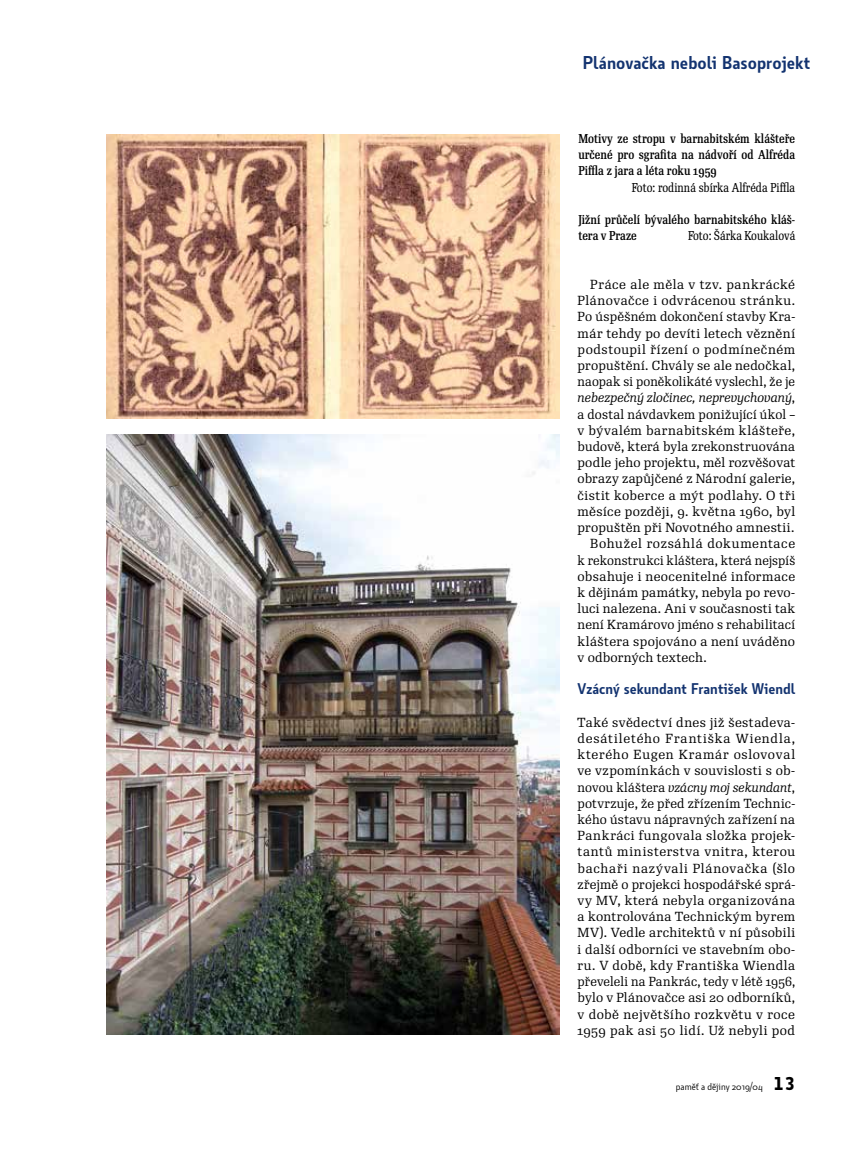
<style>
.page{position:relative;width:859px;height:1149px;background:#fff}
.page>*{position:absolute;margin:0;border:0;box-sizing:border-box;transform-origin:0 0}
.t1{font:600 18px "Botanika Std";color:#133370}
.t2{font:600 15px "Botanika Std";color:#133370}
.t3{font:12.75px/16.2px "Re Public Std";letter-spacing:.025em;color:#000;text-align:justify}
.t4{font:12.75px "Re Public Std";letter-spacing:.025em;color:#000;scale:.95 1}
.t5{font:12.75px "Re Public Std";letter-spacing:.045em;color:#000}
.t6{font:italic 12.75px "Re Public Std";letter-spacing:.01em;color:#000}
.t7{font:12.75px "Re Public Std";letter-spacing:.05em;color:#000}
.t8{font:500 12.45px/16.2px "Re Public Std Cond";color:#000;text-align:justify}
.t9{font:12.45px "Re Public Std Cond";color:#000}
.t10{font:9.75px "Botanika Std";color:#000}
.s1{font-style:normal}
.s2{font-style:italic}
.s3{font-family:"Botanika Mono";font-weight:700;font-size:18px}
</style>
<div class="page">
<img style="left:106px;top:135px;width:454px;height:283px">
<img style="left:106px;top:434px;width:453px;height:600px">
<h1 class="t1" style="left:583px;top:51px;width:229px">Plánovačka neboli Basoprojekt</h1>
<p class="t8" style="left:578px;top:130px;width:218px">Motivy ze stropu v barnabitském klášteře určené pro sgrafita na nádvoří od Alfréda Piffla z jara a léta roku 1959</p>
<p class="t9" style="left:632px;top:179px;width:165px">Foto: rodinná sbírka Alfréda Piffla</p>
<p class="t8" style="left:578px;top:211px;width:218px">Jižní průčelí bývalého barnabitského kláš&shy;tera v Praze</p>
<p class="t9" style="left:688px;top:228px;width:109px">Foto: Šárka Koukalová</p>
<p class="t5" style="left:590px;top:276px;width:206px">Práce ale měla v tzv. pankrácké</p>
<p class="t3" style="left:578px;top:292px;width:219px">Plánovačce i odvrácenou stránku.</p>
<p class="t3" style="left:578px;top:309px;width:219px">Po úspěšném dokončení stavby Kra-</p>
<p class="t3" style="left:578px;top:325px;width:219px">már tehdy po devíti letech věznění</p>
<p class="t5" style="left:578px;top:341px;width:219px">podstoupil řízení o podmínečném</p>
<p class="t3" style="left:578px;top:357px;width:219px">propuštění. Chvály se ale nedočkal,</p>
<p class="t4" style="left:578px;top:373px;width:231px">naopak si poněkolikáté vyslechl, že je</p>
<p class="t6" style="left:578px;top:389px;width:219px">nebezpečný zločinec, neprevychovaný<span class="s1">,</span></p>
<p class="t3" style="left:578px;top:406px;width:219px">a dostal návdavkem ponižující úkol –</p>
<p class="t3" style="left:578px;top:422px;width:219px">v bývalém barnabitském klášteře,</p>
<p class="t3" style="left:578px;top:438px;width:219px">budově, která byla zrekonstruována</p>
<p class="t3" style="left:578px;top:454px;width:219px">podle jeho projektu, měl rozvěšovat</p>
<p class="t3" style="left:578px;top:471px;width:219px">obrazy zapůjčené z Národní galerie,</p>
<p class="t3" style="left:578px;top:487px;width:219px">čistit koberce a mýt podlahy. O tři</p>
<p class="t3" style="left:578px;top:503px;width:219px">měsíce později, 9. května 1960, byl</p>
<p class="t3" style="left:578px;top:519px;width:218px">propuštěn při Novotného amnestii.</p>
<p class="t7" style="left:590px;top:535px;width:206px">Bohužel rozsáhlá dokumentace</p>
<p class="t4" style="left:578px;top:551px;width:231px">k rekonstrukci kláštera, která nejspíš</p>
<p class="t3" style="left:578px;top:568px;width:219px">obsahuje i neocenitelné informace</p>
<p class="t3" style="left:578px;top:584px;width:219px">k dějinám památky, nebyla po revo-</p>
<p class="t3" style="left:578px;top:600px;width:219px">luci nalezena. Ani v současnosti tak</p>
<p class="t3" style="left:578px;top:616px;width:219px">není Kramárovo jméno s rehabilitací</p>
<p class="t3" style="left:578px;top:633px;width:219px">kláštera spojováno a není uváděno</p>
<p class="t3" style="left:578px;top:649px;width:131px">v odborných textech.</p>
<p class="t2" style="left:578px;top:678px;width:219px">Vzácný sekundant František Wiendl</p>
<p class="t3" style="left:578px;top:714px;width:219px">Také svědectví dnes již šestadeva&shy;desátiletého Františka Wiendla, kterého Eugen Kramár oslovoval ve vzpomínkách v souvislosti s ob&shy;novou kláštera <span class="s2">vzácny moj sekundant</span>, potvrzuje, že před zřízením Technic&shy;kého ústavu nápravných zařízení na Pankráci fungovala složka projek&shy;tantů ministerstva vnitra, kterou bachaři nazývali Plánovačka (šlo zřejmě o projekci hospodářské sprá&shy;vy MV, která nebyla organizována a kontrolována Technickým byrem MV). Vedle architektů v ní působili i další odborníci ve stavebním obo&shy;ru. V době, kdy Františka Wiendla převeleli na Pankrác, tedy v létě 1956, bylo v Plánovačce asi 20 odborníků, v době největšího rozkvětu v roce 1959 pak asi 50 lidí. Už nebyli pod</p>
<p class="t10" style="left:676px;top:1080px;width:121px">paměť a dějiny 2019/04 <span class="s3">13</span></p>
</div>
